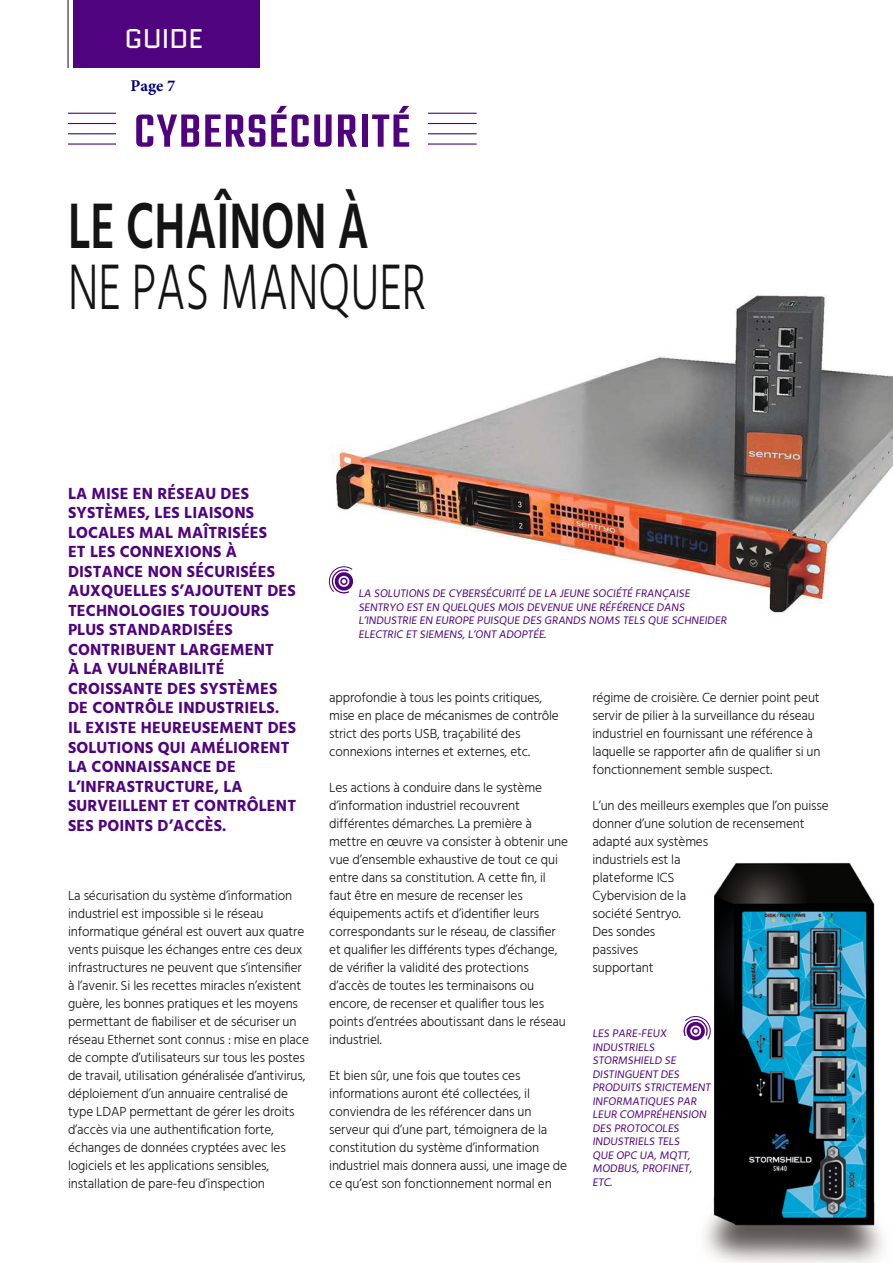
<style>
.page{position:relative;width:893px;height:1263px;background:#fff}
.page>*{position:absolute;margin:0;border:0;box-sizing:border-box;transform-origin:0 0}
.t1{font:300 66px "Hind Guntur";color:#131413;scale:.69 1}
.t2{font:600 66px "Hind Guntur";color:#131413;scale:.7 1}
.t3{font:500 51px "Teko";letter-spacing:.03em;color:#4f037e}
.t4{font:27px "Quantico";color:#fff}
.t5{font:700 16.5px/19.5px "Hind Guntur";letter-spacing:.01em;color:#4f037e}
.t6{font:700 16.5px "Minion Pro";color:#000080}
.t7{font:300 13.5px/18px "Hind Guntur";letter-spacing:-.01em;color:#131413}
.t8{font:11.25px/13.5px "Hind Guntur";color:#4f037e}
</style>
<div class="page">
<hr style="left:68px;top:113px;width:409px;height:1px;background:#4f037e">
<hr style="left:68px;top:123px;width:409px;height:1px;background:#4f037e">
<hr style="left:68px;top:133px;width:409px;height:1px;background:#4f037e">
<hr style="left:68px;top:143px;width:409px;height:2px;background:#4f037e">
<div style="left:116px;top:96px;width:312px;height:63px;background:#fff"></div>
<hr style="left:68px;top:0;width:1px;height:68px;background:#131413">
<div style="left:74px;top:0;width:186px;height:68px;background:#4f037e"></div>
<img style="left:705px;top:863px;width:178px;height:400px">
<img style="left:328px;top:295px;width:565px;height:319px">
<svg style="left:329px;top:565px;width:25px;height:30px"></svg>
<svg style="left:683px;top:1016px;width:29px;height:25px"></svg>
<h3 class="t4" style="left:125px;top:20px;width:80px">GUIDE</h3>
<p class="t6" style="left:131px;top:74px;width:46px">Page 7</p>
<h2 class="t3" style="left:134px;top:101px;width:278px">CYBERSÉCURITÉ</h2>
<h1 class="t2" style="left:68px;top:187px;width:432px">LE CHAÎNON À</h1>
<h1 class="t1" style="left:68px;top:247px;width:520px">NE PAS MANQUER</h1>
<p class="t5" style="left:68px;top:483px;width:230px">LA MISE EN RÉSEAU DES<br>SYSTÈMES, LES LIAISONS<br>LOCALES MAL MAÎTRISÉES<br>ET LES CONNEXIONS À<br>DISTANCE NON SÉCURISÉES<br>AUXQUELLES S’AJOUTENT DES<br>TECHNOLOGIES TOUJOURS<br>PLUS STANDARDISÉES<br>CONTRIBUENT LARGEMENT<br>À LA VULNÉRABILITÉ<br>CROISSANTE DES SYSTÈMES<br>DE CONTRÔLE INDUSTRIELS.<br>IL EXISTE HEUREUSEMENT DES<br>SOLUTIONS QUI AMÉLIORENT<br>LA CONNAISSANCE DE<br>L’INFRASTRUCTURE, LA<br>SURVEILLENT ET CONTRÔLENT<br>SES POINTS D’ACCÈS.</p>
<p class="t7" style="left:68px;top:886px;width:242px">La sécurisation du système d’information industriel est impossible si le réseau informatique général est ouvert aux quatre vents puisque les échanges entre ces deux infrastructures ne peuvent que s’intensifier à l’avenir. Si les recettes miracles n’existent guère, les bonnes pratiques et les moyens permettant de fiabiliser et de sécuriser un réseau Ethernet sont connus : mise en place de compte d’utilisateurs sur tous les postes de travail, utilisation généralisée d’antivirus, déploiement d’un annuaire centralisé de type LDAP permettant de gérer les droits d’accès via une authentification forte, échanges de données cryptées avec les logiciels et les applications sensibles, installation de pare-feu d’inspection</p>
<p class="t8" style="left:358px;top:587px;width:372px">LA SOLUTIONS DE CYBERSÉCURITÉ DE LA JEUNE SOCIÉTÉ FRANÇAISE SENTRYO EST EN QUELQUES MOIS DEVENUE UNE RÉFÉRENCE DANS L’INDUSTRIE EN EUROPE PUISQUE DES GRANDS NOMS TELS QUE SCHNEIDER ELECTRIC ET SIEMENS,L’ONT ADOPTÉE.</p>
<p class="t7" style="left:329px;top:688px;width:231px">approfondie à tous les points critiques, mise en place de mécanismes de contrôle strict des ports USB, traçabilité des connexions internes et externes, etc.</p>
<p class="t7" style="left:329px;top:778px;width:240px">Les actions à conduire dans le système d’information industriel recouvrent différentes démarches. La première à mettre en œuvre va consister à obtenir une vue d’ensemble exhaustive de tout ce qui entre dans sa constitution. A cette fin, il faut être en mesure de recenser les équipements actifs et d’identifier leurs correspondants sur le réseau, de classifier et qualifier les différents types d’échange, de vérifier la validité des protections d’accès de toutes les terminaisons ou encore, de recenser et qualifier tous les points d’entrées aboutissant dans le réseau industriel.</p>
<p class="t7" style="left:329px;top:1066px;width:239px">Et bien sûr, une fois que toutes ces informations auront été collectées, il conviendra de les référencer dans un serveur qui d’une part, témoignera de la constitution du système d’information industriel mais donnera aussi, une image de ce qu’est son fonctionnement normal en</p>
<p class="t7" style="left:592px;top:688px;width:230px">régime de croisière. Ce dernier point peut servir de pilier à la surveillance du réseau industriel en fournissant une référence à laquelle se rapporter afin de qualifier si un fonctionnement semble suspect.</p>
<p class="t7" style="left:592px;top:796px;width:238px">L’un des meilleurs exemples que l’on puisse donner d’une solution de recensement adapté aux systèmes<br>industriels est la<br>plateforme ICS<br>Cybervision de la<br>société Sentryo.<br>Des sondes<br>passives<br>supportant</p>
<p class="t8" style="left:592px;top:1026px;width:122px">LES PARE-FEUX<br>INDUSTRIELS<br>STORMSHIELD SE<br>DISTINGUENT DES<br>PRODUITS STRICTEMENT<br>INFORMATIQUES PAR<br>LEUR COMPRÉHENSION<br>DES PROTOCOLES<br>INDUSTRIELS TELS<br>QUE OPC UA,MQTT,<br>MODBUS,PROFINET,<br>ETC.</p>
</div>
